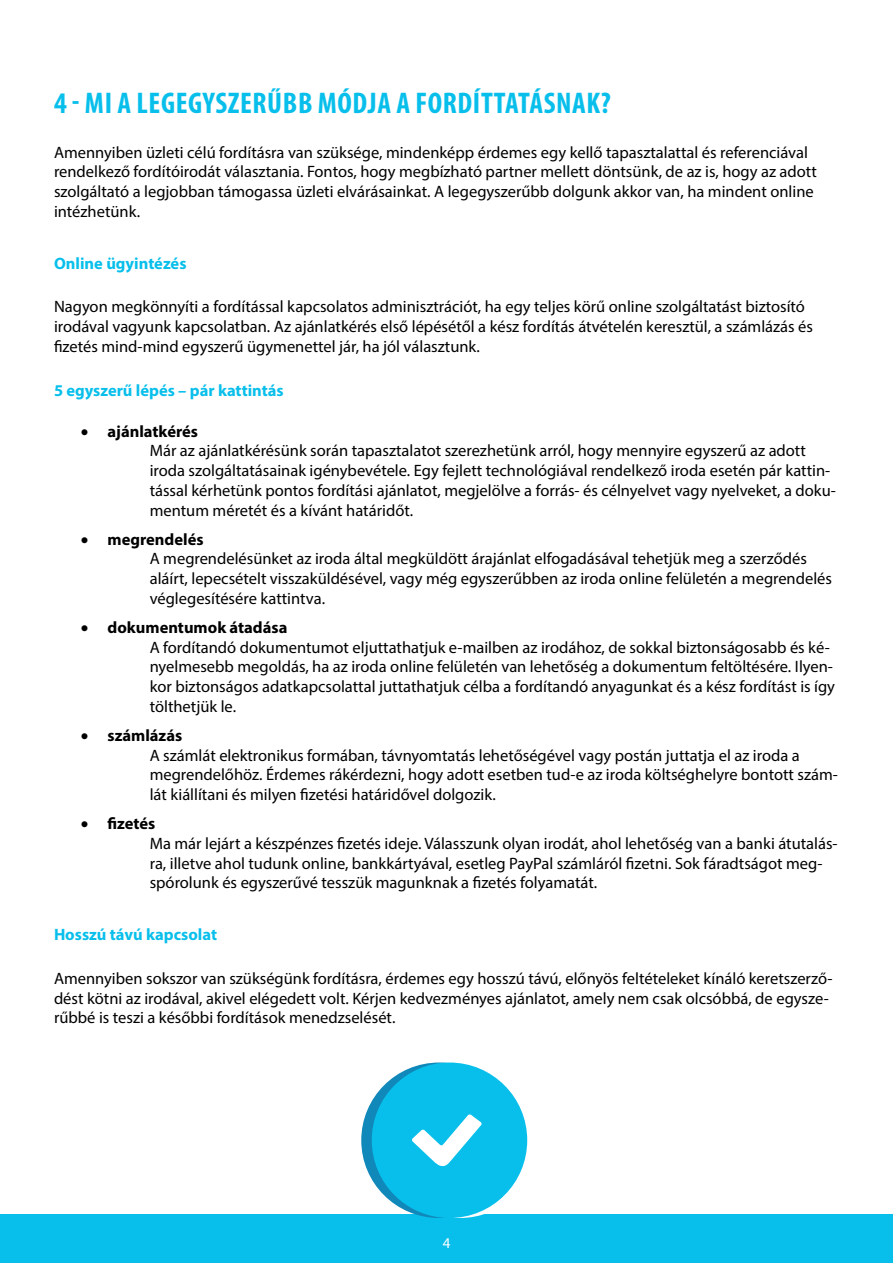
<style>
.page{position:relative;width:893px;height:1263px;background:#fff}
.page>*{position:absolute;margin:0;border:0;box-sizing:border-box;transform-origin:0 0}
.t1{font:700 condensed 30px "Myriad Pro";letter-spacing:.02em;color:#08bfeb}
.t2{font:16.5px/19.8px "Myriad Pro";color:#000}
.t3{font:700 16.5px "Myriad Pro";color:#000}
.t4{font:700 16.5px "Myriad Pro";color:#08bfeb}
.t5{font:15px "Myriad Pro";color:#fff}
</style>
<div class="page">
<div style="left:0;top:1214px;width:893px;height:49px;background:#08bfeb"></div>
<div style="left:382px;top:1062px;width:156px;height:156px;background:#fff;border-radius:50%"></div>
<div style="left:361px;top:1062px;width:156px;height:156px;background:#1088b9;border-radius:50%"></div>
<div style="left:372px;top:1062px;width:155px;height:156px;background:#08bfeb;border-radius:50%"></div>
<svg style="left:412px;top:1114px;width:70px;height:52px"></svg>
<p class="t1" style="left:54px;top:84px;width:558px">4 - MI A LEGEGYSZERŰBB MÓDJA A FORDÍTTATÁSNAK?</p>
<p class="t2" style="left:54px;top:142px;width:764px">Amennyiben üzleti célú fordításra van szüksége, mindenképp érdemes egy kellő tapasztalattal és referenciával rendelkező fordítóirodát választania. Fontos, hogy megbízható partner mellett döntsünk, de az is, hogy az adott szolgáltató a legjobban támogassa üzleti elvárásainkat. A legegyszerűbb dolgunk akkor van, ha mindent online intézhetünk.</p>
<p class="t4" style="left:54px;top:252px;width:134px">Online ügyintézés</p>
<p class="t2" style="left:54px;top:297px;width:761px">Nagyon megkönnyíti a fordítással kapcsolatos adminisztrációt, ha egy teljes körű online szolgáltatást biztosító irodával vagyunk kapcsolatban. Az ajánlatkérés első lépésétől a kész fordítás átvételén keresztül, a számlázás és fizetés mind-mind egyszerű ügymenettel jár, ha jól választunk.</p>
<p class="t4" style="left:54px;top:379px;width:231px">5 egyszerű lépés – pár kattintás</p>
<p class="t3" style="left:81px;top:420px;width:119px">• ajánlatkérés</p>
<p class="t2" style="left:150px;top:441px;width:688px">Már az ajánlatkérésünk során tapasztalatot szerezhetünk arról, hogy mennyire egyszerű az adott iroda szolgáltatásainak igénybevétele. Egy fejlett technológiával rendelkező iroda esetén pár kattin&shy;tással kérhetünk pontos fordítási ajánlatot, megjelölve a forrás- és célnyelvet vagy nyelveket, a doku&shy;mentum méretét és a kívánt határidőt.</p>
<p class="t3" style="left:81px;top:528px;width:124px">• megrendelés</p>
<p class="t2" style="left:150px;top:549px;width:684px">A megrendelésünket az iroda által megküldött árajánlat elfogadásával tehetjük meg a szerződés aláírt, lepecsételt visszaküldésével, vagy még egyszerűbben az iroda online felületén a megrendelés véglegesítésére kattintva.</p>
<p class="t3" style="left:81px;top:616px;width:208px">• dokumentumok átadása</p>
<p class="t2" style="left:150px;top:637px;width:687px">A fordítandó dokumentumot eljuttathatjuk e-mailben az irodához, de sokkal biztonságosabb és ké&shy;nyelmesebb megoldás, ha az iroda online felületén van lehetőség a dokumentum feltöltésére. Ilyen&shy;kor biztonságos adatkapcsolattal juttathatjuk célba a fordítandó anyagunkat és a kész fordítást is így tölthetjük le.</p>
<p class="t3" style="left:81px;top:724px;width:103px">• számlázás</p>
<p class="t2" style="left:150px;top:745px;width:690px">A számlát elektronikus formában, távnyomtatás lehetőségével vagy postán juttatja el az iroda a megrendelőhöz. Érdemes rákérdezni, hogy adott esetben tud-e az iroda költséghelyre bontott szám&shy;lát kiállítani és milyen fizetési határidővel dolgozik.</p>
<p class="t3" style="left:81px;top:813px;width:76px">• fizetés</p>
<p class="t2" style="left:150px;top:833px;width:689px">Ma már lejárt a készpénzes fizetés ideje. Válasszunk olyan irodát, ahol lehetőség van a banki átutalás&shy;ra, illetve ahol tudunk online, bankkártyával, esetleg PayPal számláról fizetni. Sok fáradtságot meg&shy;spórolunk és egyszerűvé tesszük magunknak a fizetés folyamatát.</p>
<p class="t4" style="left:54px;top:924px;width:165px">Hosszú távú kapcsolat</p>
<p class="t2" style="left:54px;top:968px;width:780px">Amennyiben sokszor van szükségünk fordításra, érdemes egy hosszú távú, előnyös feltételeket kínáló keretszerző&shy;dést kötni az irodával, akivel elégedett volt. Kérjen kedvezményes ajánlatot, amely nem csak olcsóbbá, de egysze&shy;rűbbé is teszi a későbbi fordítások menedzselését.</p>
<p class="t5" style="left:443px;top:1233px;width:9px">4</p>
</div>
